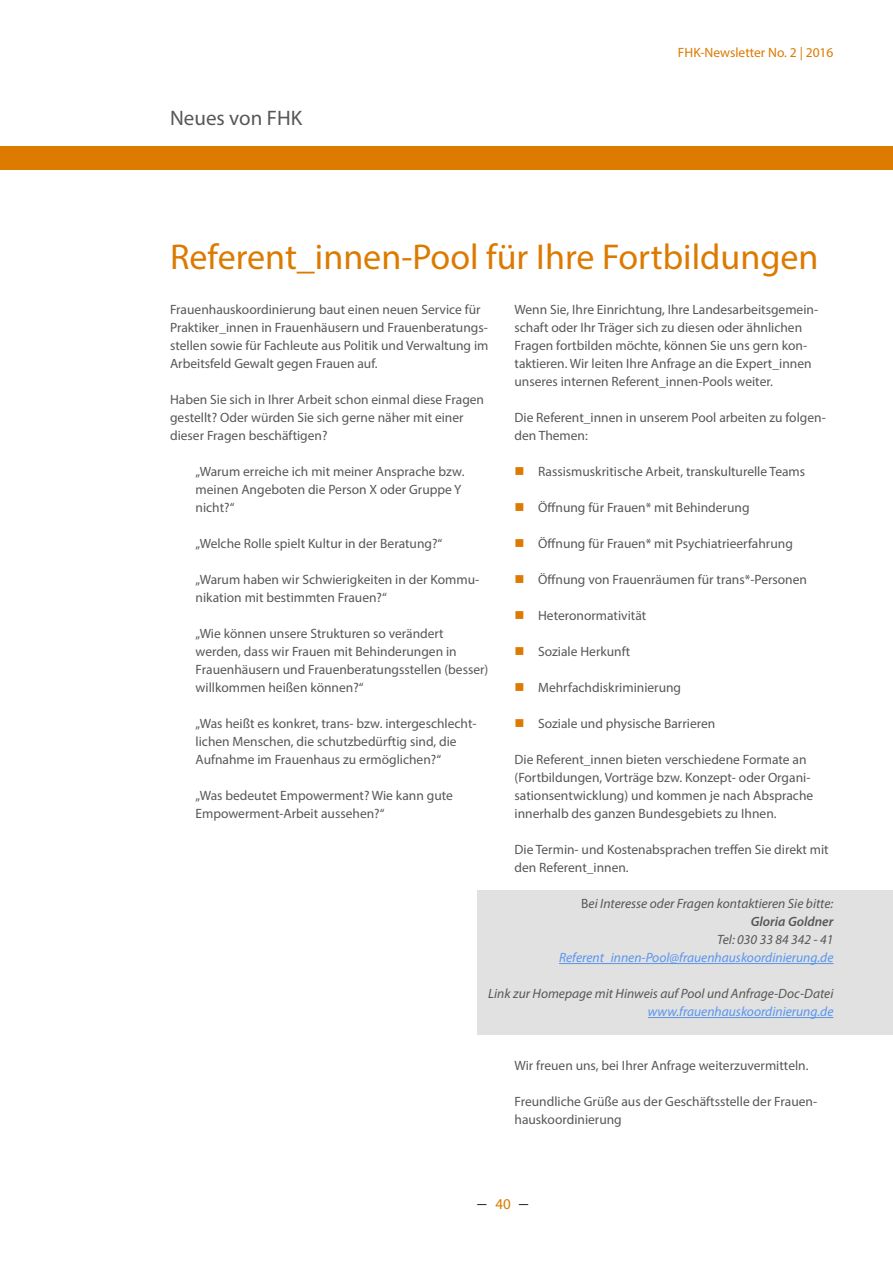
<style>
.page{position:relative;width:893px;height:1263px;background:#fff}
.page>*{position:absolute;margin:0;border:0;box-sizing:border-box;transform-origin:0 0}
.t1{font:36px "Myriad Pro";color:#dc7a00}
.t2{font:21px "Myriad Pro";color:#575756}
.t3{font:18px "Times New Roman";color:#000}
.t4{font:13.5px/18px "Myriad Pro";color:#575756}
.t5{font:italic 13.5px/18px "Myriad Pro";color:#575756;text-align:right}
.t6{font:italic 13.5px "Myriad Pro";color:#5995ee}
.t7{font:13.5px "Myriad Pro";color:#dc7a00}
.s1{color:#dc7a00}
.s2{font-style:normal}
.s3{font-weight:600}
.s4{font-family:"Myriad Pro";font-size:15px;color:#dc7a00}
</style>
<div class="page">
<div style="left:0;top:147px;width:893px;height:23px;background:#dc7b00"></div>
<div style="left:477px;top:890px;width:416px;height:144px;background:#e1e1e1"></div>
<hr style="left:559px;top:963px;width:274px;height:1px;background:#5995ee">
<hr style="left:648px;top:1017px;width:185px;height:1px;background:#5995ee">
<h2 class="t2" style="left:170px;top:105px;width:134px">Neues von FHK</h2>
<p class="t7" style="left:678px;top:44px;width:157px">FHK-Newsletter No. 2 | 2016</p>
<h1 class="t1" style="left:170px;top:235px;width:650px">Referent_innen-Pool für Ihre Fortbildungen</h1>
<p class="t4" style="left:514px;top:300px;width:305px">Wenn Sie, Ihre Einrichtung, Ihre Landesarbeitsgemein&shy;schaft oder Ihr Träger sich zu diesen oder ähnlichen Fragen fortbilden möchte, können Sie uns gern kon&shy;taktieren. Wir leiten Ihre Anfrage an die Expert_innen unseres internen Referent_innen-Pools weiter.</p>
<p class="t4" style="left:514px;top:408px;width:313px">Die Referent_innen in unserem Pool arbeiten zu folgen&shy;den Themen:</p>
<p class="t4" style="left:514px;top:462px;width:292px"><span class="s1">■</span> Rassismuskritische Arbeit, transkulturelle Teams</p>
<p class="t4" style="left:514px;top:498px;width:236px"><span class="s1">■</span> Öffnung für Frauen* mit Behinderung</p>
<p class="t4" style="left:514px;top:534px;width:280px"><span class="s1">■</span> Öffnung für Frauen* mit Psychiatrieerfahrung</p>
<p class="t4" style="left:514px;top:570px;width:294px"><span class="s1">■</span> Öffnung von Frauenräumen für trans*-Personen</p>
<p class="t4" style="left:514px;top:606px;width:133px"><span class="s1">■</span> Heteronormativität</p>
<p class="t4" style="left:514px;top:642px;width:117px"><span class="s1">■</span> Soziale Herkunft</p>
<p class="t4" style="left:514px;top:678px;width:168px"><span class="s1">■</span> Mehrfachdiskriminierung</p>
<p class="t4" style="left:514px;top:714px;width:202px"><span class="s1">■</span> Soziale und physische Barrieren</p>
<p class="t4" style="left:514px;top:750px;width:300px">Die Referent_innen bieten verschiedene Formate an (Fortbildungen, Vorträge bzw. Konzept- oder Organi&shy;sationsentwicklung) und kommen je nach Absprache innerhalb des ganzen Bundesgebiets zu Ihnen.</p>
<p class="t4" style="left:514px;top:840px;width:316px">Die Termin- und Kostenabsprachen treffen Sie direkt mit den Referent_innen.</p>
<p class="t4" style="left:170px;top:300px;width:320px">Frauenhauskoordinierung baut einen neuen Service für Praktiker_innen in Frauenhäusern und Frauenberatungs&shy;stellen sowie für Fachleute aus Politik und Verwaltung im Arbeitsfeld Gewalt gegen Frauen auf.</p>
<p class="t4" style="left:170px;top:390px;width:316px">Haben Sie sich in Ihrer Arbeit schon einmal diese Fragen gestellt? Oder würden Sie sich gerne näher mit einer dieser Fragen beschäftigen?</p>
<p class="t4" style="left:196px;top:462px;width:270px">„Warum erreiche ich mit meiner Ansprache bzw. meinen Angeboten die Person X oder Gruppe Y nicht?“</p>
<p class="t4" style="left:196px;top:534px;width:248px">„Welche Rolle spielt Kultur in der Beratung?“</p>
<p class="t4" style="left:196px;top:570px;width:285px">„Warum haben wir Schwierigkeiten in der Kommu&shy;nikation mit bestimmten Frauen?“</p>
<p class="t4" style="left:196px;top:624px;width:294px">„Wie können unsere Strukturen so verändert werden, dass wir Frauen mit Behinderungen in Frauenhäusern und Frauenberatungsstellen (besser) willkommen heißen können?“</p>
<p class="t4" style="left:196px;top:714px;width:282px">„Was heißt es konkret, trans- bzw. intergeschlecht&shy;lichen Menschen, die schutzbedürftig sind, die<br>Aufnahme im Frauenhaus zu ermöglichen?“</p>
<p class="t4" style="left:196px;top:786px;width:259px">„Was bedeutet Empowerment? Wie kann gute<br>Empowerment-Arbeit aussehen?“</p>
<p class="t5" style="left:581px;top:894px;width:254px"><span class="s2">B</span>ei Interesse oder Fragen kontaktieren Sie bitte:<br><span class="s3">Gloria Goldner</span></p>
<p class="t5" style="left:717px;top:930px;width:118px">Tel: 030 33 84 342 - 41</p>
<p class="t6" style="left:559px;top:949px;width:276px">Referent_innen-Pool@frauenhauskoordinierung.de</p>
<p class="t5" style="left:488px;top:984px;width:347px">Link zur Homepage mit Hinweis auf Pool und Anfrage-Doc-Datei</p>
<p class="t6" style="left:648px;top:1003px;width:187px">www.frauenhauskoordinierung.de</p>
<p class="t4" style="left:514px;top:1056px;width:296px">Wir freuen uns, bei Ihrer Anfrage weiterzuvermitteln.</p>
<p class="t4" style="left:514px;top:1092px;width:304px">Freundliche Grüße aus der Geschäftsstelle der Frauen&shy;hauskoordinierung</p>
<h3 class="t3" style="left:477px;top:1190px;width:52px">– <span class="s4">40</span> –</h3>
</div>
